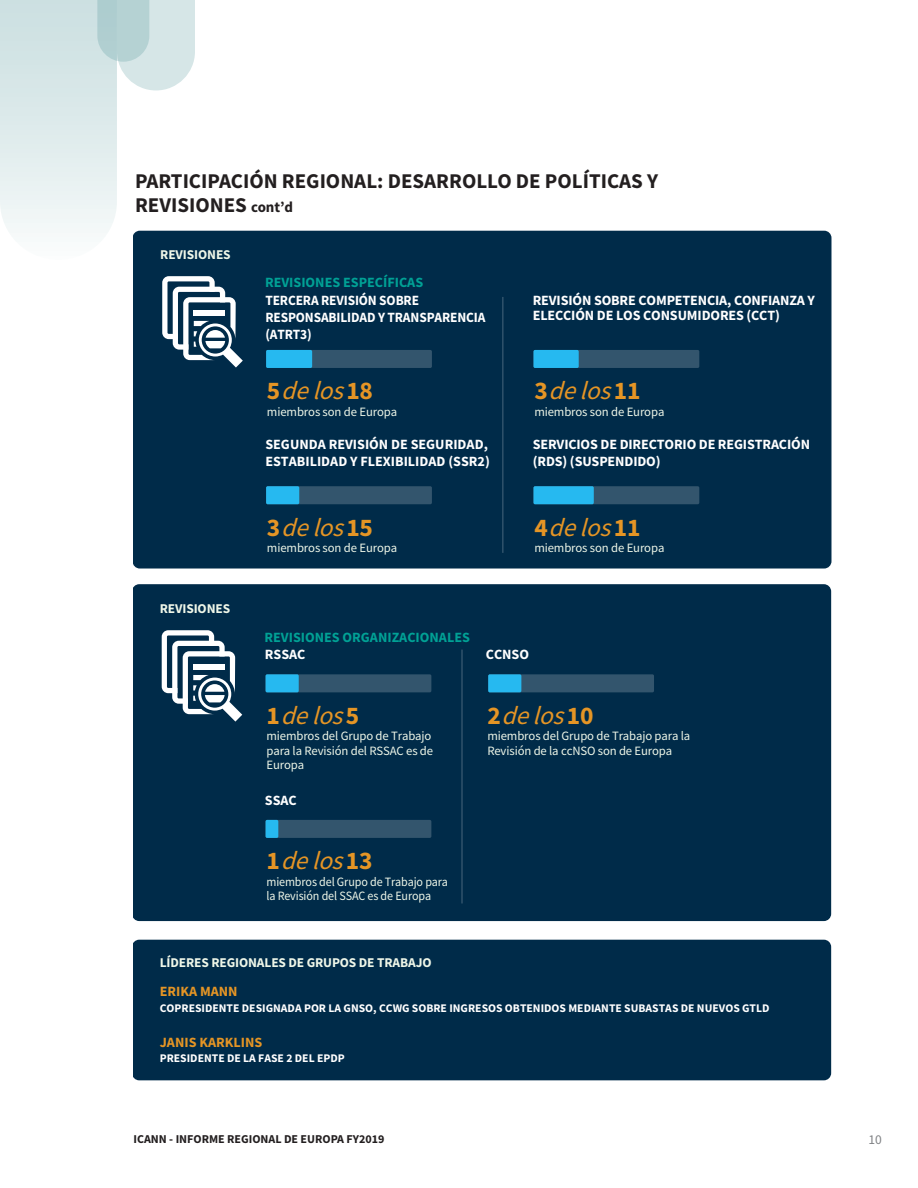
<style>
.page{position:relative;width:918px;height:1188px;background:#fff}
.page>*{position:absolute;margin:0;border:0;box-sizing:border-box;transform-origin:0 0}
.t1{font:italic 25.5px "Source Sans Pro";color:#e59525}
.t2{font:700 25.5px "Source Sans Pro";color:#e59525}
.t3{font:700 21px/24px "Source Sans Pro";color:#231f20}
.t4{font:700 14.1px/17px "Source Sans Pro";letter-spacing:-.01em;color:#fff}
.t5{font:700 14.1px/17px "Source Sans Pro";letter-spacing:-.01em;color:#fff;scale:.95 1}
.t6{font:700 14.1px "Source Sans Pro";color:#00a195}
.t7{font:700 14.1px "Source Sans Pro";color:#e59525}
.t8{font:13.5px "Source Sans Pro";color:#808285}
.t9{font:700 13.35px "Source Sans Pro";letter-spacing:-.01em;color:#eef6e8}
.t10{font:12.75px/14.5px "Source Sans Pro";letter-spacing:-.01em;color:#eef6e8}
.t11{font:12.75px/14.5px "Source Sans Pro";letter-spacing:-.01em;color:#eef6e8;scale:.95 1}
.t12{font:700 12px "Source Sans Pro";color:#231f20}
.t13{font:700 11.7px "Source Sans Pro";color:#fff}
.s1{font-size:15px}
.s2{font-weight:700;font-style:normal}
</style>
<div class="page">
<svg style="left:0;top:0;width:195px;height:260px"></svg>
<div style="left:134px;top:940px;width:697px;height:140px;background:#002b49"></div>
<div style="left:134px;top:584px;width:697px;height:337px;background:#002b49"></div>
<svg style="left:162px;top:630px;width:80px;height:92px"></svg>
<hr style="left:461px;top:650px;width:2px;height:253px;background:#33556d">
<div style="left:134px;top:231px;width:697px;height:338px;background:#002b49"></div>
<svg style="left:162px;top:276px;width:81px;height:92px"></svg>
<hr style="left:502px;top:297px;width:2px;height:256px;background:#33556d">
<div style="left:266px;top:350px;width:166px;height:18px;background:#33556d;border-radius:2px"></div>
<div style="left:266px;top:350px;width:46px;height:18px;background:#26b9f0;border-radius:2px"></div>
<div style="left:534px;top:350px;width:165px;height:18px;background:#33556d;border-radius:2px"></div>
<div style="left:534px;top:350px;width:45px;height:18px;background:#26b9f0;border-radius:2px"></div>
<div style="left:266px;top:486px;width:166px;height:18px;background:#33556d;border-radius:2px"></div>
<div style="left:266px;top:486px;width:33px;height:18px;background:#26b9f0;border-radius:2px"></div>
<div style="left:534px;top:486px;width:165px;height:18px;background:#33556d;border-radius:2px"></div>
<div style="left:534px;top:486px;width:60px;height:18px;background:#26b9f0;border-radius:2px"></div>
<div style="left:266px;top:674px;width:165px;height:18px;background:#33556d;border-radius:2px"></div>
<div style="left:266px;top:674px;width:33px;height:18px;background:#26b9f0;border-radius:2px"></div>
<div style="left:488px;top:674px;width:166px;height:18px;background:#33556d;border-radius:2px"></div>
<div style="left:488px;top:674px;width:33px;height:18px;background:#26b9f0;border-radius:2px"></div>
<div style="left:266px;top:820px;width:165px;height:18px;background:#33556d;border-radius:2px"></div>
<div style="left:266px;top:820px;width:12px;height:18px;background:#26b9f0;border-radius:2px"></div>
<h2 class="t3" style="left:135px;top:169px;width:525px">PARTICIPACIÓN REGIONAL: DESARROLLO DE POLÍTICAS Y<br>REVISIONES <span class="s1">cont’d</span></h2>
<p class="t9" style="left:160px;top:245px;width:72px">REVISIONES</p>
<p class="t9" style="left:160px;top:599px;width:72px">REVISIONES</p>
<p class="t6" style="left:265px;top:273px;width:160px">REVISIONES ESPECÍFICAS</p>
<p class="t5" style="left:265px;top:292px;width:233px">TERCERA REVISIÓN SOBRE<br>RESPONSABILIDAD Y TRANSPARENCIA (ATRT3)</p>
<h1 class="t1" style="left:267px;top:375px;width:108px"><span class="s2">5</span> delos<span class="s2">1 8</span></h1>
<p class="t10" style="left:267px;top:404px;width:132px">miembros son de Europa</p>
<p class="t4" style="left:265px;top:436px;width:226px">SEGUNDA REVISIÓN DE SEGURIDAD,<br>ESTABILIDAD Y FLEXIBILIDAD (SSR2)</p>
<h1 class="t1" style="left:267px;top:511px;width:108px"><span class="s2">3</span> delos<span class="s2">1 5</span></h1>
<p class="t10" style="left:267px;top:540px;width:132px">miembros son de Europa</p>
<p class="t6" style="left:265px;top:627px;width:207px">REVISIONES ORGANIZACIONALES</p>
<p class="t4" style="left:533px;top:293px;width:284px;line-height:14.5px">REVISIÓN SOBRE COMPETENCIA, CONFIANZA Y<br>ELECCIÓN DE LOS CONSUMIDORES (CCT)</p>
<h1 class="t1" style="left:534px;top:375px;width:108px"><span class="s2">3</span> delos<span class="s2">1 1</span></h1>
<p class="t10" style="left:534px;top:404px;width:132px">miembros son de Europa</p>
<p class="t4" style="left:533px;top:435px;width:279px">SERVICIOS DE DIRECTORIO DE REGISTRACIÓN (RDS) (SUSPENDIDO)</p>
<h1 class="t1" style="left:534px;top:511px;width:108px"><span class="s2">4</span> delos<span class="s2">1 1</span></h1>
<p class="t10" style="left:534px;top:540px;width:132px">miembros son de Europa</p>
<p class="t4" style="left:265px;top:646px;width:42px">RSSAC</p>
<p class="t4" style="left:486px;top:646px;width:45px">CCNSO</p>
<h1 class="t1" style="left:266px;top:699px;width:86px"><span class="s2">1</span> de los</h1>
<h1 class="t2" style="left:346px;top:698px;width:15px">5</h1>
<h1 class="t1" style="left:487px;top:699px;width:108px"><span class="s2">2</span> delos<span class="s2">1 0</span></h1>
<p class="t10" style="left:266px;top:729px;width:168px">miembros del Grupo de Trabajo para la Revisión del RSSAC es de<br>Europa</p>
<p class="t10" style="left:487px;top:729px;width:204px">miembros del Grupo de Trabajo para la<br>Revisión de la ccNSO son de Europa</p>
<p class="t4" style="left:265px;top:791px;width:34px">SSAC</p>
<h1 class="t1" style="left:266px;top:845px;width:108px"><span class="s2">1</span> delos<span class="s2">1 3</span></h1>
<p class="t11" style="left:266px;top:874px;width:193px">miembros del Grupo de Trabajo para la Revisión del SSAC es de Europa</p>
<p class="t9" style="left:160px;top:954px;width:273px">LÍDERES REGIONALES DE GRUPOS DE TRABAJO</p>
<p class="t7" style="left:160px;top:982px;width:79px">ERIKA MANN</p>
<p class="t13" style="left:160px;top:1000px;width:611px">COPRESIDENTE DESIGNADA POR LA GNSO, CCWG SOBRE INGRESOS OBTENIDOS MEDIANTE SUBASTAS DE NUEVOS GTLD</p>
<p class="t7" style="left:160px;top:1032px;width:104px">JANIS KARKLINS</p>
<p class="t13" style="left:160px;top:1051px;width:187px">PRESIDENTE DE LA FASE 2 DEL EPDP</p>
<p class="t12" style="left:134px;top:1131px;width:252px">ICANN - INFORME REGIONAL DE EUROPA FY2019</p>
<p class="t8" style="left:869px;top:1131px;width:15px">10</p>
</div>
